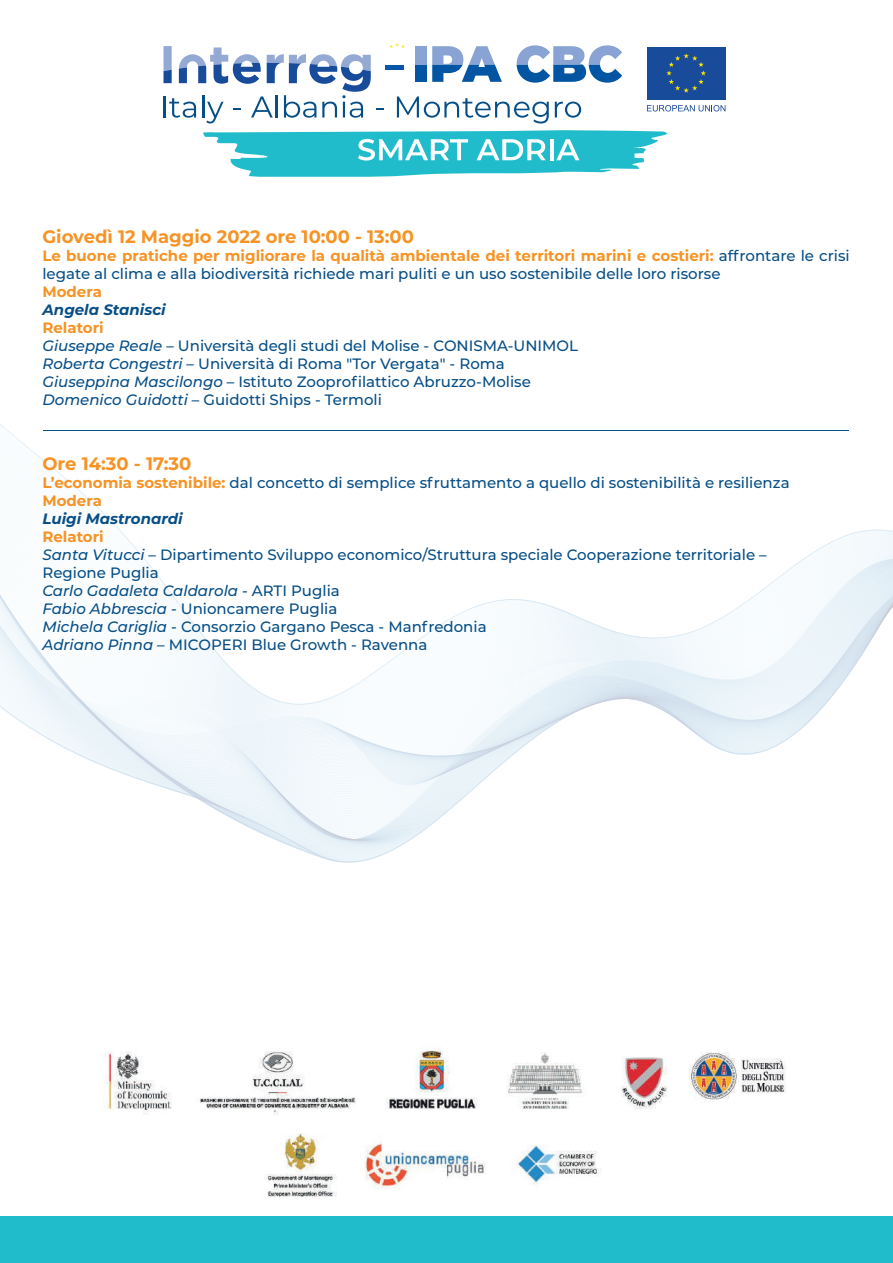
<style>
.page{position:relative;width:893px;height:1263px;background:#fff}
.page>*{position:absolute;margin:0;border:0;box-sizing:border-box;transform-origin:0 0}
.t1{font:700 18px "Montserrat";color:#f69324}
.t2{font:500 15px/18px "Montserrat";color:#064e86}
.t3{font:italic 700 15px "Montserrat";color:#064e86}
.t4{font:700 15px "Montserrat";color:#f69324}
.s1{font-weight:700;color:#f69324}
.s2{font-style:italic}
</style>
<div class="page">
<svg style="left:0;top:424px;width:893px;height:281px"></svg>
<img style="left:105px;top:1048px;width:563px;height:67px">
<img style="left:246px;top:1110px;width:405px;height:107px">
<img style="left:689px;top:1052px;width:96px;height:47px">
<div style="left:647px;top:47px;width:78px;height:52px;background:#194b9b"></div>
<svg style="left:666px;top:53px;width:40px;height:40px"></svg>
<svg style="left:647px;top:105px;width:78px;height:6px"></svg>
<svg style="left:163px;top:43px;width:459px;height:80px"></svg>
<svg style="left:203px;top:130px;width:464px;height:47px"></svg>
<div style="left:385px;top:65px;width:18px;height:5px;background:#0757a8"></div>
<div style="left:0;top:1217px;width:893px;height:46px;background:#21bccc"></div>
<hr style="left:44px;top:430px;width:805px;height:1px;background:#064e86">
<p class="t1" style="left:42px;top:224px;width:373px">Giovedì 12 Maggio 2022 ore 10:00 - 13:00</p>
<p class="t2" style="left:42px;top:246px;width:809px"><span class="s1">Le buone pratiche per migliorare la qualità ambientale dei territori marini e costieri:</span> affrontare le crisi legate al clima e alla biodiversità richiede mari puliti e un uso sostenibile delle loro risorse</p>
<p class="t4" style="left:42px;top:281px;width:61px">Modera</p>
<p class="t3" style="left:42px;top:299px;width:125px">Angela Stanisci</p>
<p class="t2" style="left:42px;top:318px;width:537px"><span class="s1">Relatori<br></span><span class="s2">Giuseppe Reale</span> – Università degli studi del Molise - CONISMA-UNIMOL <span class="s2">Roberta Congestri</span> – Università di Roma "Tor Vergata" - Roma <span class="s2">Giuseppina Mascilongo</span> – Istituto Zooprofilattico Abruzzo-Molise <span class="s2">Domenico Guidotti</span> – Guidotti Ships - Termoli</p>
<p class="t1" style="left:42px;top:451px;width:151px">Ore 14:30 - 17:30</p>
<p class="t2" style="left:42px;top:473px;width:749px"><span class="s1">L’economia sostenibile:</span> dal concetto di semplice sfruttamento a quello di sostenibilità e resilienza<br><span class="s1">Modera</span></p>
<p class="t3" style="left:42px;top:508px;width:142px">Luigi Mastronardi</p>
<p class="t2" style="left:42px;top:527px;width:726px"><span class="s1">Relatori<br></span><span class="s2">Santa Vitucci</span> – Dipartimento Sviluppo economico/Struttura speciale Cooperazione territoriale – Regione Puglia<br><span class="s2">Carlo Gadaleta Caldarola</span> - ARTI Puglia<br><span class="s2">Fabio Abbrescia</span> - Unioncamere Puglia<br><span class="s2">Michela Cariglia</span> - Consorzio Gargano Pesca - Manfredonia<br><span class="s2">Adriano Pinna</span> – MICOPERI Blue Growth - Ravenna</p>
</div>
